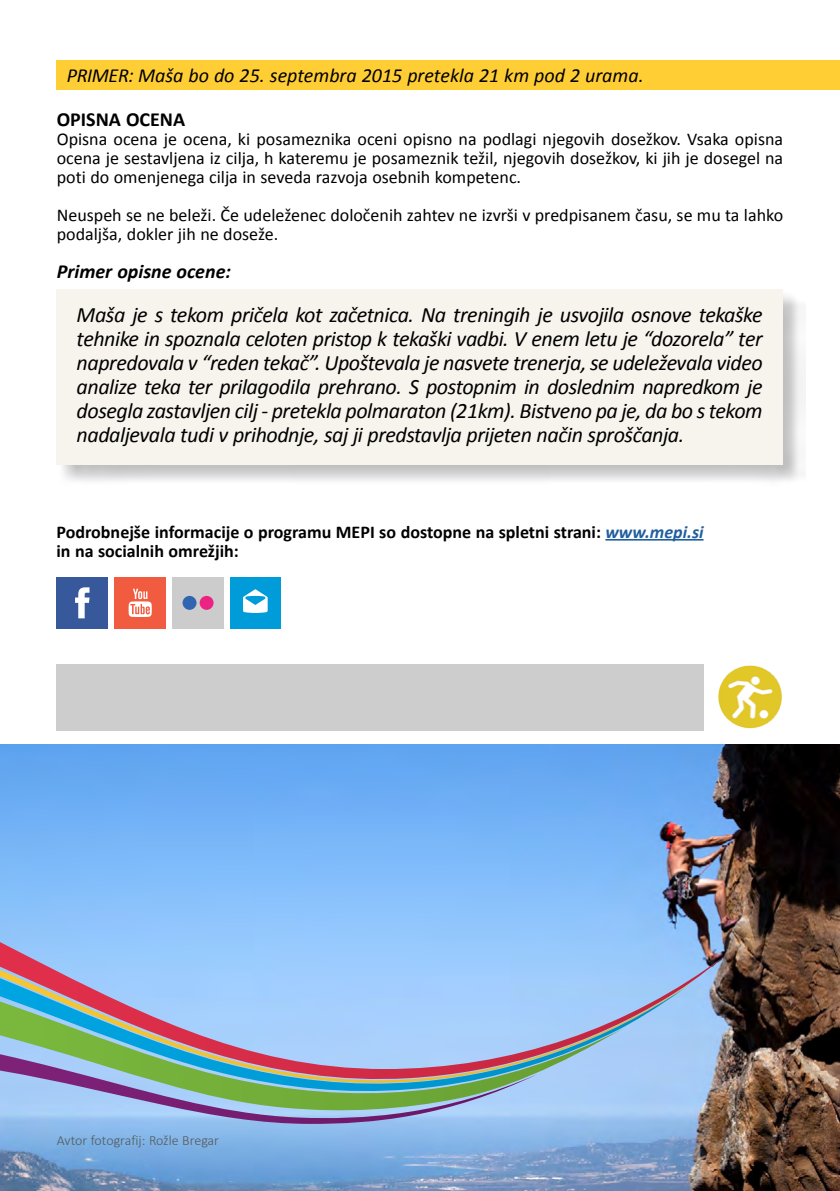
<style>
.page{position:relative;width:840px;height:1191px;background:#fff}
.page>*{position:absolute;margin:0;border:0;box-sizing:border-box;transform-origin:0 0}
.t1{font:italic 22px/24px "Calibri";letter-spacing:-.02em;color:#000;text-align:justify}
.t2{font:italic 20px "Calibri";color:#000}
.t3{font:italic 700 20px "Calibri";color:#000}
.t4{font:700 20px "Calibri";color:#000}
.t5{font:18px/19px "Calibri";color:#000;text-align:justify}
.t6{font:700 18px/19px "Calibri";color:#000}
.t7{font:300 14px "Calibri";color:#58595b}
.s1{font-style:italic;color:#215e9e}
</style>
<div class="page">
<div style="left:57px;top:60px;width:782px;height:30px;background:#ffce35"></div>
<div style="left:57px;top:290px;width:748px;height:197px;background:#000;opacity:.25"></div>
<div style="left:57px;top:290px;width:725px;height:175px;background:#f7f3ed"></div>
<img style="left:718px;top:665px;width:64px;height:63px">
<hr style="left:605px;top:539px;width:98px;height:1px;background:#215e9e">
<div style="left:57px;top:663px;width:646px;height:67px;background:#cdcdcd"></div>
<img style="left:0;top:744px;width:839px;height:447px">
<svg style="left:0;top:942px;width:724px;height:140px;background:#9abfee"></svg>
<svg style="left:0;top:970px;width:696px;height:116px;background:#a3c2ef"></svg>
<svg style="left:0;top:978px;width:685px;height:116px;background:#a1c1ec"></svg>
<svg style="left:0;top:1001px;width:624px;height:112px;background:#9dbdd6"></svg>
<svg style="left:0;top:1054px;width:538px;height:69px;background:#8ea3ac"></svg>
<div style="left:57px;top:577px;width:51px;height:51px;background:#37589b"></div>
<svg style="left:75px;top:587px;width:14px;height:31px"></svg>
<div style="left:115px;top:577px;width:51px;height:51px;background:#f15b40"></div>
<svg style="left:128px;top:589px;width:24px;height:28px"></svg>
<div style="left:172px;top:577px;width:51px;height:51px;background:#cdcccd"></div>
<div style="left:182px;top:596px;width:14px;height:14px;background:#3065b0;border-radius:50%"></div>
<div style="left:199px;top:596px;width:14px;height:14px;background:#ed2383;border-radius:50%"></div>
<div style="left:230px;top:577px;width:51px;height:51px;background:#009cd9"></div>
<svg style="left:243px;top:589px;width:24px;height:24px"></svg>
<p class="t2" style="left:67px;top:63px;width:578px">PRIMER: Maša bo do 25. septembra 2015 pretekla 21 km pod 2 urama.</p>
<p class="t4" style="left:57px;top:107px;width:130px">OPISNA OCENA</p>
<p class="t5" style="left:57px;top:129px;width:727px">Opisna ocena je ocena, ki posameznika oceni opisno na podlagi njegovih dosežkov. Vsaka opisna ocena je sestavljena iz cilja, h kateremu je posameznik težil, njegovih dosežkov, ki jih je dosegel na poti do omenjenega cilja in seveda razvoja osebnih kompetenc.</p>
<p class="t5" style="left:57px;top:205px;width:727px">Neuspeh se ne beleži. Če udeleženec določenih zahtev ne izvrši v predpisanem času, se mu ta lahko podaljša, dokler jih ne doseže.</p>
<p class="t3" style="left:57px;top:259px;width:176px">Primer opisne ocene:</p>
<p class="t1" style="left:77px;top:301px;width:687px">Maša je s tekom pričela kot začetnica. Na treningih je usvojila osnove tekaške tehnike in spoznala celoten pristop k tekaški vadbi. V enem letu je “dozorela” ter napredovala v “reden tekač”. Upoštevala je nasvete trenerja, se udeleževala video analize teka ter prilagodila prehrano. S postopnim in doslednim napredkom je dosegla zastavljen cilj - pretekla polmaraton (21km). Bistveno pa je, da bo s tekom nadaljevala tudi v prihodnje, saj ji predstavlja prijeten način sproščanja.</p>
<p class="t6" style="left:56px;top:522px;width:648px">Podrobnejše informacije o programu MEPI so dostopne na spletni strani: <span class="s1">www.mepi.si </span>in na socialnih omrežjih:</p>
<p class="t7" style="left:57px;top:1131px;width:164px">Avtor fotografij: Rožle Bregar</p>
</div>
